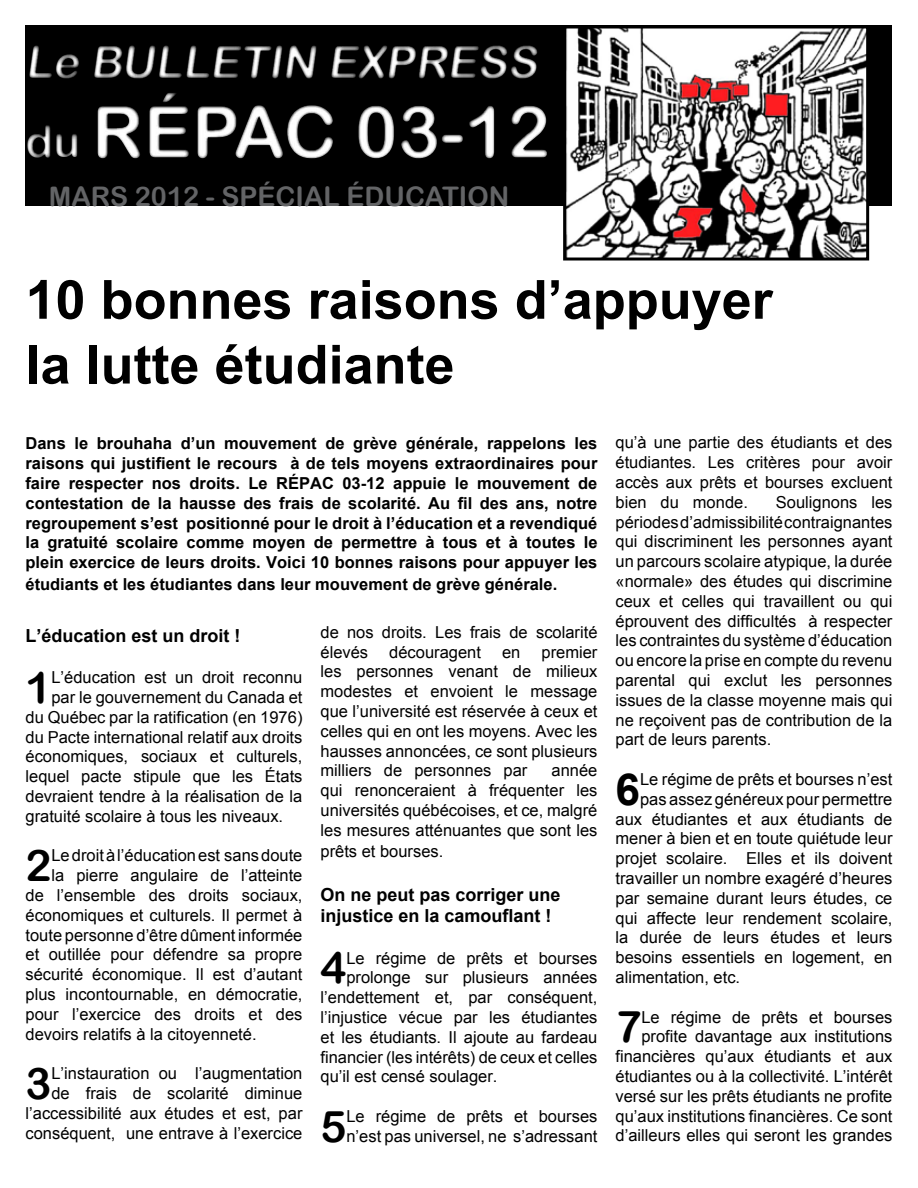
<style>
.page{position:relative;width:918px;height:1188px;background:#fff}
.page>*{position:absolute;margin:0;border:0;box-sizing:border-box;transform-origin:0 0}
.t1{font:72px "Arial Rounded MT Bold";color:#fff}
.t2{font:700 54px/64.8px "Arial";color:#000}
.t3{font:45px "Arial Rounded MT Bold";color:#fff}
.t4{font:700 44.1px "Arial";color:#000}
.t5{font:43.65px "Arial Rounded MT Bold";color:#000}
.t6{font:27px "Arial Rounded MT Bold";color:#636466}
.t7{font:700 18px/21.6px "Arial";color:#000}
.t8{font:16.5px/19.8px "Arial";color:#000;text-align:justify}
.t9{font:700 16.5px/19.8px "Arial";color:#000;text-align:justify}
.s1{font-size:45px}
</style>
<div class="page">
<div style="left:26px;top:26px;width:866px;height:180px;background:#000"></div>
<img style="left:567px;top:30px;width:298px;height:227px">
<div style="left:563px;top:26px;width:306px;height:235px;border:3px solid #000"></div>
<h3 class="t3" style="left:26px;top:35px;width:520px">Le BULLETIN EXPRESS</h3>
<h1 class="t1" style="left:26px;top:89px;width:526px"><span class="s1">du</span> RÉPAC 03-12</h1>
<h3 class="t6" style="left:49px;top:180px;width:462px">MARS 2012 - SPÉCIAL ÉDUCATION</h3>
<h2 class="t2" style="left:26px;top:269px;width:749px">10 bonnes raisons d’appuyer la lutte étudiante</h2>
<p class="t9" style="left:26px;top:434px;width:574px">Dans le brouhaha d’un mouvement de grève générale, rappelons les raisons qui justifient le recours à de tels moyens extraordinaires pour faire respecter nos droits. Le RÉPAC 03-12 appuie le mouvement de contestation de la hausse des frais de scolarité. Au fil des ans, notre regroupement s’est positionné pour le droit à l’éducation et a revendiqué la gratuité scolaire comme moyen de permettre à tous et à toutes le plein exercice de leurs droits. Voici 10 bonnes raisons pour appuyer les</p>
<p class="t9" style="left:26px;top:575px;width:533px">étudiants et les étudiantes dans leur mouvement de grève générale.</p>
<p class="t7" style="left:26px;top:625px;width:217px">L’éducation est un droit !</p>
<h3 class="t5" style="left:26px;top:662px;width:27px">1</h3>
<p class="t8" style="left:51px;top:668px;width:253px">L’éducation est un droit reconnu</p>
<p class="t8" style="left:51px;top:688px;width:253px">par le gouvernement du Canada et</p>
<p class="t8" style="left:26px;top:707px;width:279px">du Québec par la ratification (en 1976)</p>
<p class="t8" style="left:26px;top:727px;width:279px">du Pacte international relatif aux droits</p>
<p class="t8" style="left:26px;top:747px;width:278px">économiques, sociaux et culturels,</p>
<p class="t8" style="left:26px;top:767px;width:279px">lequel pacte stipule que les États</p>
<p class="t8" style="left:26px;top:787px;width:279px">devraient tendre à la réalisation de la</p>
<p class="t8" style="left:26px;top:806px;width:259px">gratuité scolaire à tous les niveaux.</p>
<h3 class="t5" style="left:26px;top:840px;width:27px">2</h3>
<p class="t8" style="left:51px;top:846px;width:253px">Le droit à l’éducation est sans doute</p>
<p class="t8" style="left:51px;top:866px;width:253px">la pierre angulaire de l’atteinte</p>
<p class="t8" style="left:26px;top:886px;width:279px">de l’ensemble des droits sociaux,</p>
<p class="t8" style="left:26px;top:905px;width:278px">économiques et culturels. Il permet à</p>
<p class="t8" style="left:26px;top:925px;width:278px">toute personne d’être dûment informée</p>
<p class="t8" style="left:26px;top:945px;width:278px">et outillée pour défendre sa propre</p>
<p class="t8" style="left:26px;top:965px;width:278px">sécurité économique. Il est d’autant</p>
<p class="t8" style="left:26px;top:985px;width:278px">plus incontournable, en démocratie,</p>
<p class="t8" style="left:26px;top:1004px;width:278px">pour l’exercice des droits et des</p>
<p class="t8" style="left:26px;top:1024px;width:233px">devoirs relatifs à la citoyenneté.</p>
<h3 class="t5" style="left:26px;top:1058px;width:27px">3</h3>
<p class="t8" style="left:26px;top:1064px;width:279px;text-align:right">L’instauration ou l’augmentation<br>de frais de scolarité diminue l’accessibilité aux études et est, par conséquent, une entrave à l’exercice</p>
<p class="t8" style="left:321px;top:622px;width:279px">de nos droits. Les frais de scolarité élevés</p>
<p class="t8" style="left:389px;top:642px;width:93px">découragent</p>
<p class="t8" style="left:502px;top:642px;width:20px">en</p>
<p class="t8" style="left:321px;top:642px;width:279px;text-indent:221px">premier les personnes venant de milieux modestes et envoient le message que l’université est réservée à ceux et celles qui en ont les moyens. Avec les hausses annoncées, ce sont plusieurs milliers de personnes par</p>
<p class="t8" style="left:321px;top:761px;width:279px;text-indent:231px">année qui renonceraient à fréquenter les universités québécoises, et ce, malgré les mesures atténuantes que sont les</p>
<p class="t8" style="left:321px;top:842px;width:124px">prêts et bourses.</p>
<p class="t7" style="left:321px;top:884px;width:242px">On ne peut pas corriger une injustice en la camouflant !</p>
<h3 class="t5" style="left:321px;top:942px;width:27px">4</h3>
<p class="t8" style="left:346px;top:948px;width:253px">Le régime de prêts et bourses</p>
<p class="t8" style="left:346px;top:968px;width:253px">prolonge sur plusieurs années</p>
<p class="t8" style="left:321px;top:988px;width:278px">l’endettement et, par conséquent,</p>
<p class="t8" style="left:321px;top:1007px;width:278px">l’injustice vécue par les étudiantes</p>
<p class="t8" style="left:321px;top:1027px;width:278px">et les étudiants. Il ajoute au fardeau</p>
<p class="t8" style="left:321px;top:1047px;width:278px">financier (les intérêts) de ceux et celles</p>
<p class="t8" style="left:321px;top:1067px;width:178px">qu’il est censé soulager.</p>
<h3 class="t5" style="left:321px;top:1100px;width:27px">5</h3>
<p class="t8" style="left:346px;top:1106px;width:253px">Le régime de prêts et bourses n’est pas universel, ne s’adressant</p>
<p class="t8" style="left:615px;top:433px;width:278px">qu’à une partie des étudiants et des étudiantes. Les critères pour avoir accès aux prêts et bourses excluent bien du monde.</p>
<p class="t8" style="left:615px;top:492px;width:279px;text-indent:160px">Soulignons les périodes d’admissibilité contraignantes qui discriminent les personnes ayant un parcours scolaire atypique, la durée «normale» des études qui discrimine ceux et celles qui travaillent ou qui éprouvent des difficultés à respecter les contraintes du système d’éducation ou encore la prise en compte du revenu parental qui exclut les personnes issues de la classe moyenne mais qui ne reçoivent pas de contribution de la part de leurs parents.</p>
<h3 class="t4" style="left:615px;top:760px;width:26px">6</h3>
<p class="t8" style="left:640px;top:769px;width:254px">Le régime de prêts et bourses n’est</p>
<p class="t8" style="left:640px;top:789px;width:254px">pas assez généreux pour permettre</p>
<p class="t8" style="left:615px;top:809px;width:278px">aux étudiantes et aux étudiants de</p>
<p class="t8" style="left:615px;top:829px;width:279px">mener à bien et en toute quiétude leur</p>
<p class="t8" style="left:615px;top:849px;width:278px">projet scolaire. Elles et ils doivent</p>
<p class="t8" style="left:615px;top:868px;width:278px">travailler un nombre exagéré d’heures</p>
<p class="t8" style="left:615px;top:888px;width:278px">par semaine durant leurs études, ce</p>
<p class="t8" style="left:615px;top:908px;width:278px">qui affecte leur rendement scolaire,</p>
<p class="t8" style="left:615px;top:928px;width:278px">la durée de leurs études et leurs</p>
<p class="t8" style="left:615px;top:948px;width:278px">besoins essentiels en logement, en</p>
<p class="t8" style="left:615px;top:967px;width:126px">alimentation, etc.</p>
<h3 class="t5" style="left:615px;top:1001px;width:27px">7</h3>
<p class="t8" style="left:615px;top:1007px;width:279px;text-align:right">Le régime de prêts et bourses profite davantage aux institutions financières qu’aux étudiants et aux étudiantes ou à la collectivité. L’intérêt versé sur les prêts étudiants ne profite qu’aux institutions financières. Ce sont d’ailleurs elles qui seront les grandes</p>
</div>
